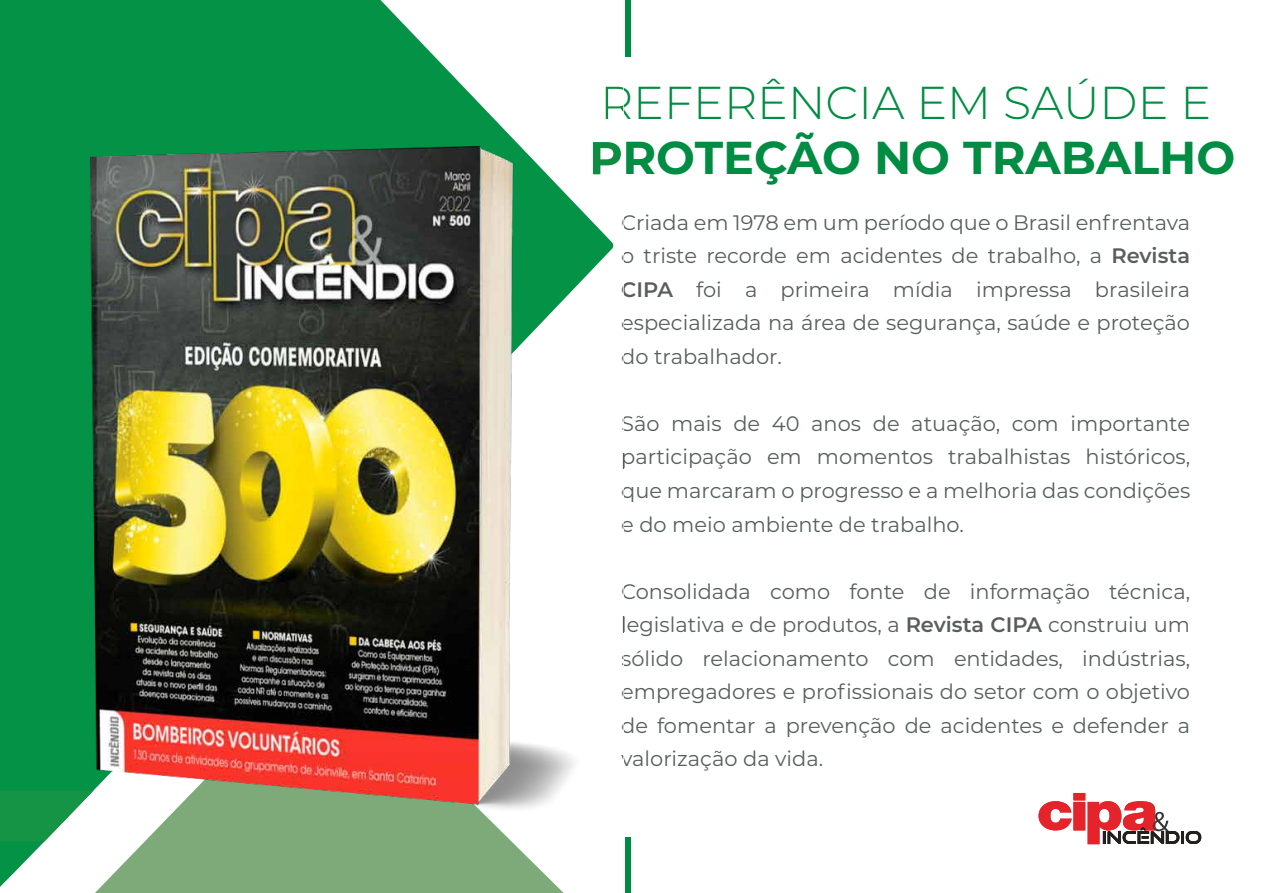
<style>
.page{position:relative;width:1263px;height:893px;background:#fff}
.page>*{position:absolute;margin:0;border:0;box-sizing:border-box;transform-origin:0 0}
.t1{font:300 46.05px "Montserrat";color:#008c42}
.t2{font:700 46.05px "Montserrat";color:#008c42}
.t3{font:21px/33.5px "Montserrat";color:#585e5e;text-align:justify}
.s1{font-weight:600}
</style>
<div class="page">
<div style="left:626px;top:0;width:5px;height:57px;background:#008b42"></div>
<svg style="left:1038px;top:793px;width:163px;height:51px"></svg>
<div style="left:0;top:0;width:412px;height:33px;background:#049246"></div>
<img style="left:0;top:33px;width:631px;height:860px">
<h1 class="t1" style="left:600px;top:71px;width:612px">REFERÊNCIA EM SAÚDE E</h1>
<h1 class="t2" style="left:589px;top:125px;width:648px">PROTEÇÃO NO TRABALHO</h1>
<p class="t3" style="left:621px;top:205px;width:571px">Criada em 1978 em um período que o Brasil enfrentava o triste recorde em acidentes de trabalho, a <span class="s1">Revista CIPA</span> foi a primeira mídia impressa brasileira especializada na área de segurança, saúde e proteção do trabalhador.</p>
<p class="t3" style="left:621px;top:406px;width:570px">São mais de 40 anos de atuação, com importante participação em momentos trabalhistas históricos, que marcaram o progresso e a melhoria das condições e do meio ambiente de trabalho.</p>
<p class="t3" style="left:621px;top:574px;width:570px">Consolidada como fonte de informação técnica, legislativa e de produtos, a <span class="s1">Revista CIPA</span> construiu um sólido relacionamento com entidades, indústrias, empregadores e profissionais do setor com o objetivo de fomentar a prevenção de acidentes e defender a valorização da vida.</p>
</div>
